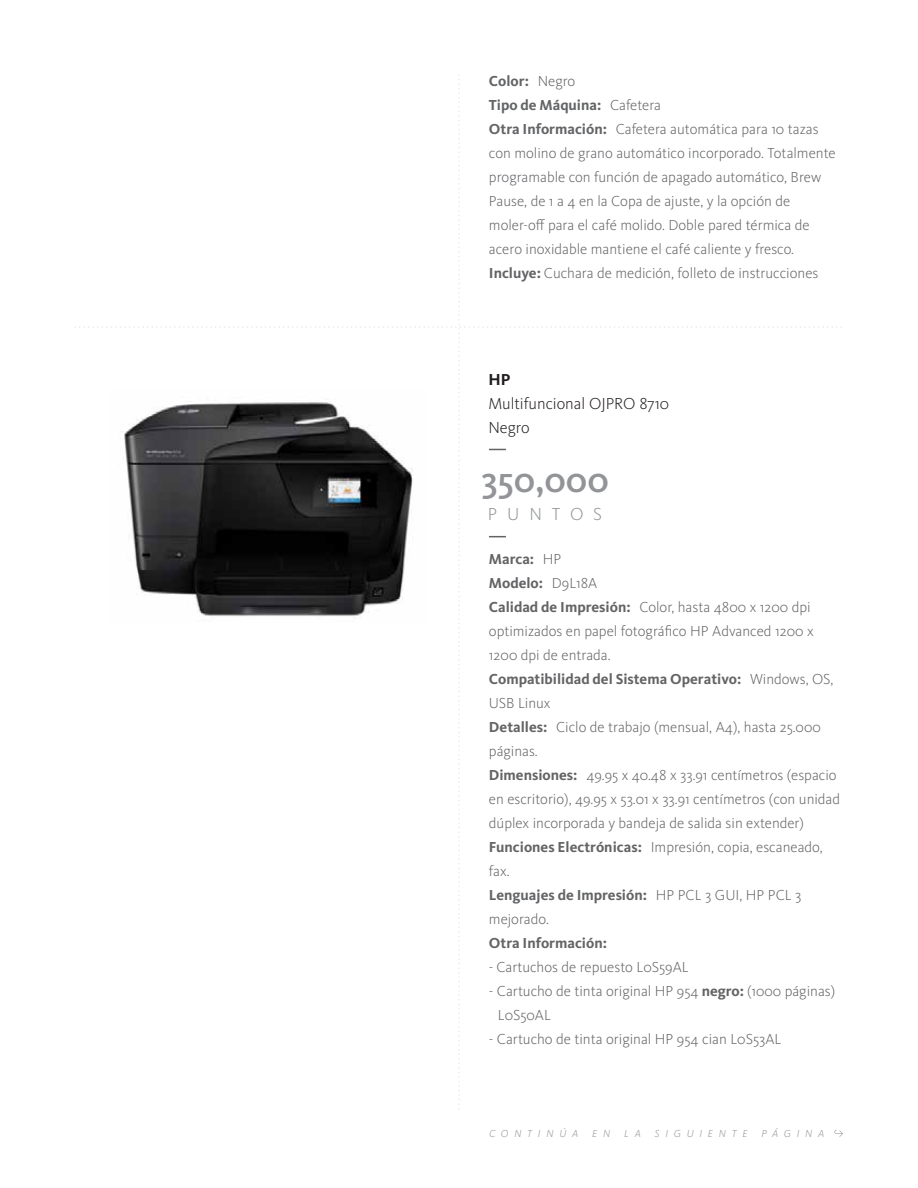
<style>
.page{position:relative;width:918px;height:1188px;background:#fff}
.page>*{position:absolute;margin:0;border:0;box-sizing:border-box;transform-origin:0 0}
.t1{font:500 37.2px "Kievit OT";color:#929497}
.t2{font:300 18px "Kievit OT";letter-spacing:.55em;color:#929497}
.t3{font:300 16.5px/24px "Kievit OT";color:#231f20}
.t4{font:700 16.5px "Kievit OT";color:#231f20}
.t5{font:300 15px/24px "Kievit OT";color:#636466}
.t6{font:700 15px "Kievit OT";color:#636466}
.t7{font:italic 300 10.5px "Kievit OT";letter-spacing:.55em;color:#929497}
.s1{font-weight:700}
</style>
<div class="page">
<svg style="left:834px;top:1130px;width:9px;height:7px"></svg>
<img style="left:123px;top:402px;width:290px;height:215px">
<p class="t5" style="left:489px;top:69px;width:348px"><span class="s1">Color:</span> Negro<br><span class="s1">Tipo de Máquina:</span> Cafetera<br><span class="s1">Otra Información:</span> Cafetera automática para 10 tazas con molino de grano automático incorporado. Totalmente programable con función de apagado automático, Brew Pause, de 1 a 4 en la Copa de ajuste, y la opción de moler-off para el café molido. Doble pared térmica de acero inoxidable mantiene el café caliente y fresco.<br><span class="s1">Incluye:</span> Cuchara de medición, folleto de instrucciones</p>
<p class="t4" style="left:488px;top:369px;width:24px">HP</p>
<p class="t3" style="left:488px;top:391px;width:182px">Multifuncional OJPRO 8710<br>Negro</p>
<h1 class="t1" style="left:481px;top:457px;width:129px">350,000</h1>
<p class="t2" style="left:488px;top:503px;width:116px">PUNTOS</p>
<p class="t5" style="left:489px;top:547px;width:353px"><span class="s1">Marca:</span> HP<br><span class="s1">Modelo:</span> D9L18A<br><span class="s1">Calidad de Impresión:</span> Color, hasta 4800 x 1200 dpi optimizados en papel fotográfico HP Advanced 1200 x 1200 dpi de entrada.<br><span class="s1">Compatibilidad del Sistema Operativo:</span> Windows, OS, USB Linux<br><span class="s1">Detalles:</span> Ciclo de trabajo (mensual, A4), hasta 25.000 páginas.<br><span class="s1">Dimensiones:</span> 49.95 x 40.48 x 33.91 centímetros (espacio en escritorio), 49.95 x 53.01 x 33.91 centímetros (con unidad dúplex incorporada y bandeja de salida sin extender)<br><span class="s1">Funciones Electrónicas:</span> Impresión, copia, escaneado, fax.<br><span class="s1">Lenguajes de Impresión:</span> HP PCL 3 GUI, HP PCL 3 mejorado.</p>
<p class="t6" style="left:489px;top:934px;width:120px">Otra Información:</p>
<p class="t5" style="left:489px;top:955px;width:201px">- Cartuchos de repuesto L0S59AL</p>
<p class="t5" style="left:498px;top:979px;width:339px;text-indent:-9px">- Cartucho de tinta original HP 954 <span class="s1">negro:</span> (1000 páginas)<br>L0S50AL</p>
<p class="t5" style="left:489px;top:1027px;width:294px">- Cartucho de tinta original HP 954 cian L0S53AL</p>
<p class="t7" style="left:489px;top:1127px;width:91px">CONTINÚA</p>
<p class="t7" style="left:592px;top:1127px;width:20px">E N</p>
<p class="t7" style="left:624px;top:1127px;width:18px">L A</p>
<p class="t7" style="left:655px;top:1127px;width:94px">SIGUIENTE</p>
<p class="t7" style="left:762px;top:1127px;width:64px">PÁGINA</p>
</div>
